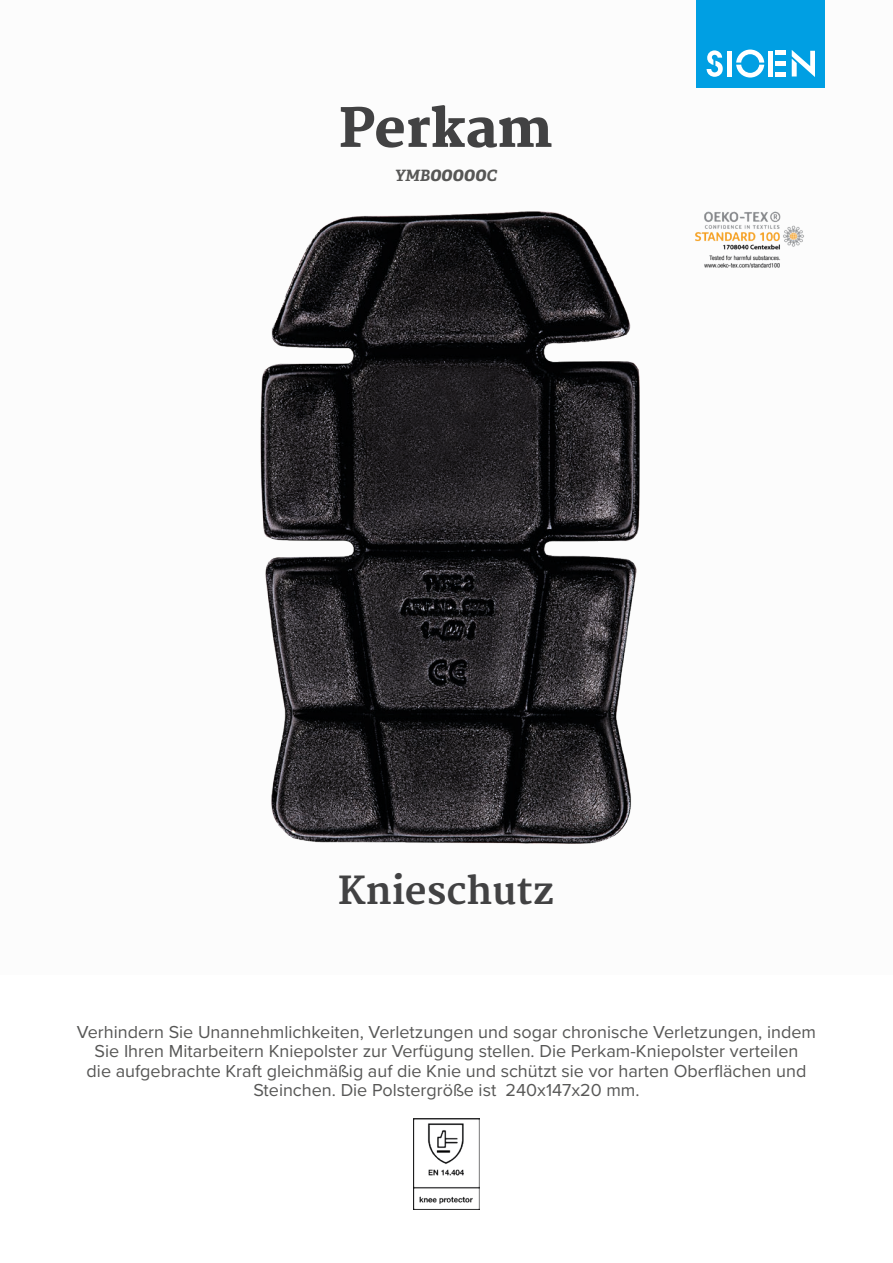
<style>
.page{position:relative;width:893px;height:1263px;background:#fff}
.page>*{position:absolute;margin:0;border:0;box-sizing:border-box;transform-origin:0 0}
.t1{font:800 52.5px "Merriweather";color:#424243}
.t2{font:700 37.5px "Merriweather";color:#424243}
.t3{font:italic 700 19.5px "Adelle PE";color:#575756}
.t4{font:18px/19.5px "Proxima Nova";color:#575756;text-align:center}
.s1{font-size:15.6px}
</style>
<div class="page">
<div style="left:697px;top:0;width:128px;height:88px;background:#009fe3"></div>
<svg style="left:707px;top:50px;width:16px;height:27px"></svg>
<svg style="left:736px;top:50px;width:28px;height:28px"></svg>
<div style="left:727px;top:51px;width:5px;height:26px;background:#fff"></div>
<div style="left:768px;top:51px;width:5px;height:26px;background:#fff"></div>
<div style="left:775px;top:72px;width:11px;height:5px;background:#fff"></div>
<div style="left:775px;top:61px;width:11px;height:5px;background:#fff"></div>
<hr style="left:775px;top:51px;width:11px;height:4px;background:#fff">
<svg style="left:792px;top:50px;width:23px;height:27px"></svg>
<img style="left:695px;top:211px;width:109px;height:57px">
<img style="left:413px;top:1118px;width:66px;height:92px">
<img style="left:260px;top:211px;width:380px;height:633px">
<h1 class="t1" style="left:339px;top:98px;width:215px">Perkam</h1>
<p class="t3" style="left:395px;top:160px;width:104px"><span class="s1">YMB</span>00000<span class="s1">C</span></p>
<h2 class="t2" style="left:338px;top:869px;width:217px">Knieschutz</h2>
<p class="t4" style="left:77px;top:1021px;width:741px">Verhindern Sie Unannehmlichkeiten, Verletzungen und sogar chronische Verletzungen, indem Sie Ihren Mitarbeitern Kniepolster zur Verfügung stellen. Die Perkam-Kniepolster verteilen<br>die aufgebrachte Kraft gleichmäßig auf die Knie und schützt sie vor harten Oberflächen und Steinchen. Die Polstergröße ist 240x147x20 mm.</p>
</div>
